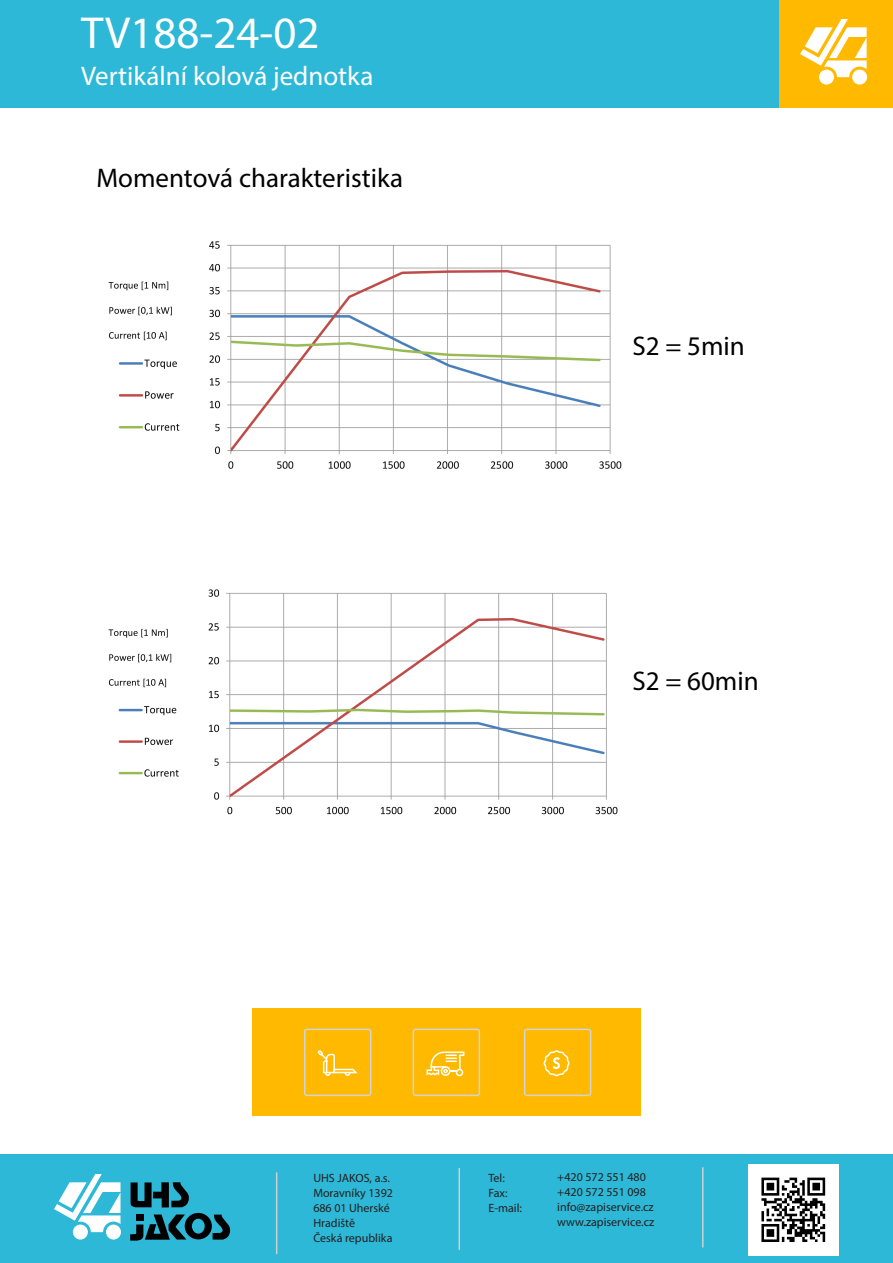
<style>
.page{position:relative;width:893px;height:1263px;background:#fff}
.page>*{position:absolute;margin:0;border:0;box-sizing:border-box;transform-origin:0 0}
.t1{font:45px "Myriad Pro";color:#fff}
.t2{font:27px "Myriad Pro";color:#000}
.t3{font:27px "Myriad Pro";color:#fff}
.t4{font:12px/15px "Myriad Pro";color:#231f20}
</style>
<div class="page">
<div style="left:0;top:1154px;width:893px;height:109px;background:#2db8d7"></div>
<div style="left:106px;top:1224px;width:15px;height:15px;background:#fff;border-radius:50%"></div>
<div style="left:73px;top:1224px;width:15px;height:15px;background:#fff;border-radius:50%"></div>
<svg style="left:54px;top:1175px;width:66px;height:57px"></svg>
<svg style="left:131px;top:1182px;width:58px;height:25px"></svg>
<svg style="left:130px;top:1213px;width:100px;height:28px"></svg>
<img style="left:749px;top:1165px;width:90px;height:90px">
<hr style="left:702px;top:1167px;width:2px;height:80px;background:#cfcfcf">
<hr style="left:276px;top:1172px;width:1px;height:82px;background:#cfcfcf">
<hr style="left:458px;top:1168px;width:2px;height:82px;background:#cfcfcf">
<div style="left:252px;top:1009px;width:389px;height:107px;background:#ffb901"></div>
<svg style="left:523px;top:1029px;width:68px;height:67px"></svg>
<svg style="left:413px;top:1029px;width:67px;height:67px"></svg>
<svg style="left:304px;top:1029px;width:67px;height:67px"></svg>
<div style="left:0;top:0;width:807px;height:108px;background:#2db8d7"></div>
<div style="left:780px;top:0;width:113px;height:108px;background:#ffb901"></div>
<div style="left:852px;top:70px;width:15px;height:15px;background:#fff;border-radius:50%"></div>
<div style="left:819px;top:70px;width:15px;height:15px;background:#fff;border-radius:50%"></div>
<svg style="left:800px;top:20px;width:67px;height:57px"></svg>
<img style="left:108px;top:241px;width:514px;height:228px">
<img style="left:108px;top:589px;width:510px;height:226px">
<p class="t1" style="left:81px;top:5px;width:240px">TV188-24-02</p>
<p class="t3" style="left:81px;top:59px;width:294px">Vertikální kolová jednotka</p>
<p class="t2" style="left:96px;top:162px;width:308px">Momentová charakteristika</p>
<p class="t2" style="left:632px;top:329px;width:114px">S2 = 5min</p>
<p class="t2" style="left:632px;top:664px;width:128px">S2 = 60min</p>
<p class="t4" style="left:313px;top:1170px;width:78px">UHS JAKOS, a.s.</p>
<p class="t4" style="left:313px;top:1185px;width:81px">Moravníky 1392</p>
<p class="t4" style="left:313px;top:1200px;width:78px">686 01 Uherské<br>Hradiště</p>
<p class="t4" style="left:313px;top:1230px;width:81px">Česká republika</p>
<p class="t4" style="left:488px;top:1170px;width:18px">Tel:</p>
<p class="t4" style="left:488px;top:1185px;width:21px">Fax:</p>
<p class="t4" style="left:488px;top:1200px;width:35px">E-mail:</p>
<p class="t4" style="left:557px;top:1169px;width:90px">+420 572 551 480</p>
<p class="t4" style="left:557px;top:1184px;width:90px">+420 572 551 098</p>
<p class="t4" style="left:557px;top:1199px;width:98px">info@zapiservice.cz</p>
<p class="t4" style="left:557px;top:1214px;width:99px">www.zapiservice.cz</p>
</div>
